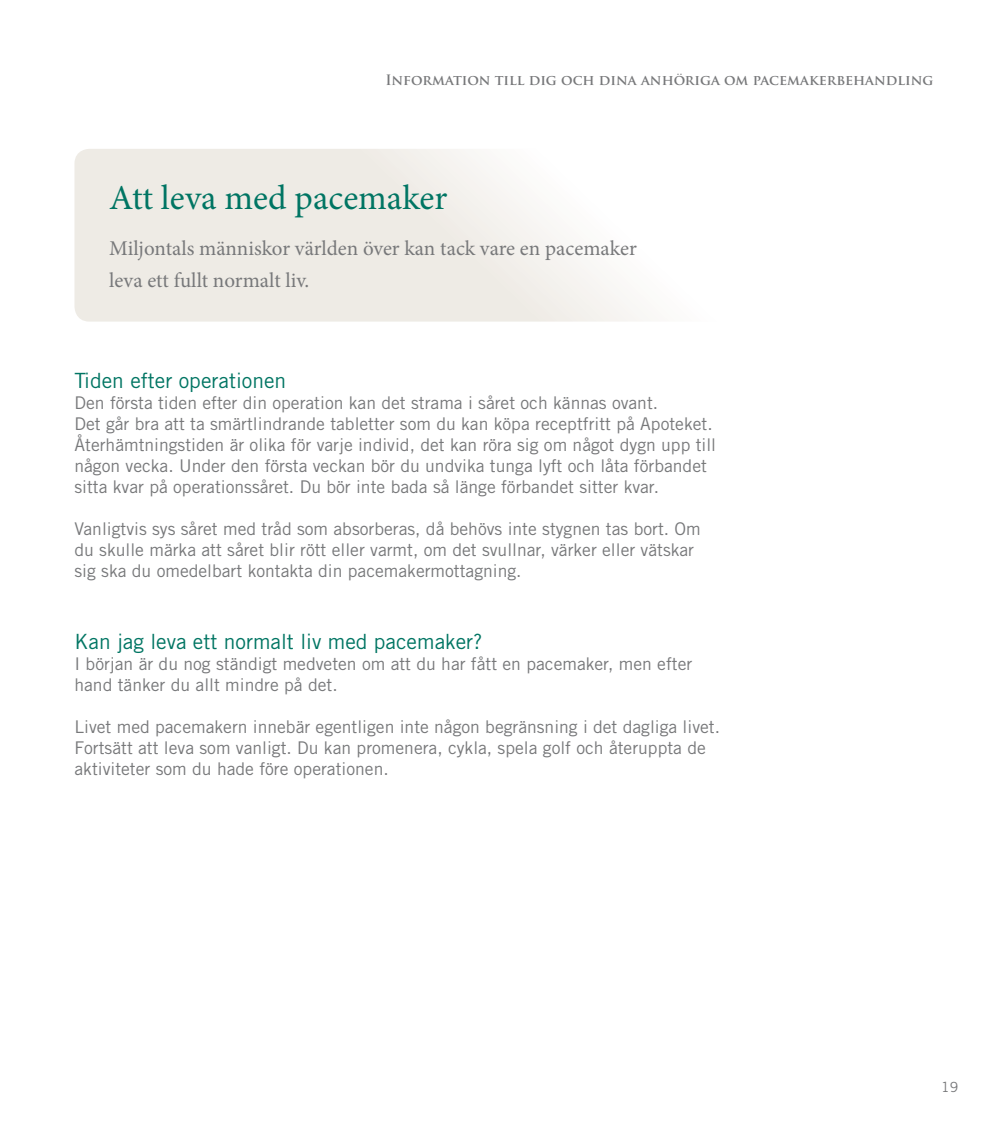
<style>
.page{position:relative;width:1008px;height:1136px;background:#fff}
.page>*{position:absolute;margin:0;border:0;box-sizing:border-box;transform-origin:0 0}
.t1{font:35px "Minion Pro";color:#007563}
.t2{font:21px/31.5px "Minion Pro";color:#77787a}
.t3{font:21px "Trade Gothic";color:#007563}
.t4{font:17.5px/21px "Trade Gothic";color:#77787a}
.t5{font:700 14px "Trajan Pro";color:#77787a}
.t6{font:14px "Trade Gothic";color:#77787a}
</style>
<div class="page">
<svg style="left:74px;top:149px;width:569px;height:173px"></svg>
<p class="t5" style="left:385px;top:71px;width:549px">Information till dig och dina anhöriga om pacemakerbehandling</p>
<h1 class="t1" style="left:109px;top:174px;width:339px">Att leva med pacemaker</h1>
<p class="t2" style="left:109px;top:233px;width:529px">Miljontals människor världen över kan tack vare en pacemaker leva ett fullt normalt liv.</p>
<p class="t3" style="left:74px;top:368px;width:213px">Tiden efter operationen</p>
<p class="t4" style="left:74px;top:392px;width:643px">Den första tiden efter din operation kan det strama i såret och kännas ovant.<br>Det går bra att ta smärtlindrande tabletter som du kan köpa receptfritt på Apoteket.<br>Återhämtningstiden är olika för varje individ, det kan röra sig om något dygn upp till någon vecka. Under den första veckan bör du undvika tunga lyft och låta förbandet sitta kvar på operationssåret. Du bör inte bada så länge förbandet sitter kvar.</p>
<p class="t4" style="left:74px;top:518px;width:627px">Vanligtvis sys såret med tråd som absorberas, då behövs inte stygnen tas bort. Om du skulle märka att såret blir rött eller varmt, om det svullnar, värker eller vätskar sig ska du omedelbart kontakta din pacemakermottagning.</p>
<p class="t3" style="left:74px;top:629px;width:409px">Kan jag leva ett normalt liv med pacemaker?</p>
<p class="t4" style="left:74px;top:653px;width:619px">I början är du nog ständigt medveten om att du har fått en pacemaker, men efter hand tänker du allt mindre på det.</p>
<p class="t4" style="left:74px;top:716px;width:646px">Livet med pacemakern innebär egentligen inte någon begränsning i det dagliga livet.<br>Fortsätt att leva som vanligt. Du kan promenera, cykla, spela golf och återuppta de aktiviteter som du hade före operationen.</p>
<p class="t6" style="left:940px;top:1079px;width:19px">19</p>
</div>
